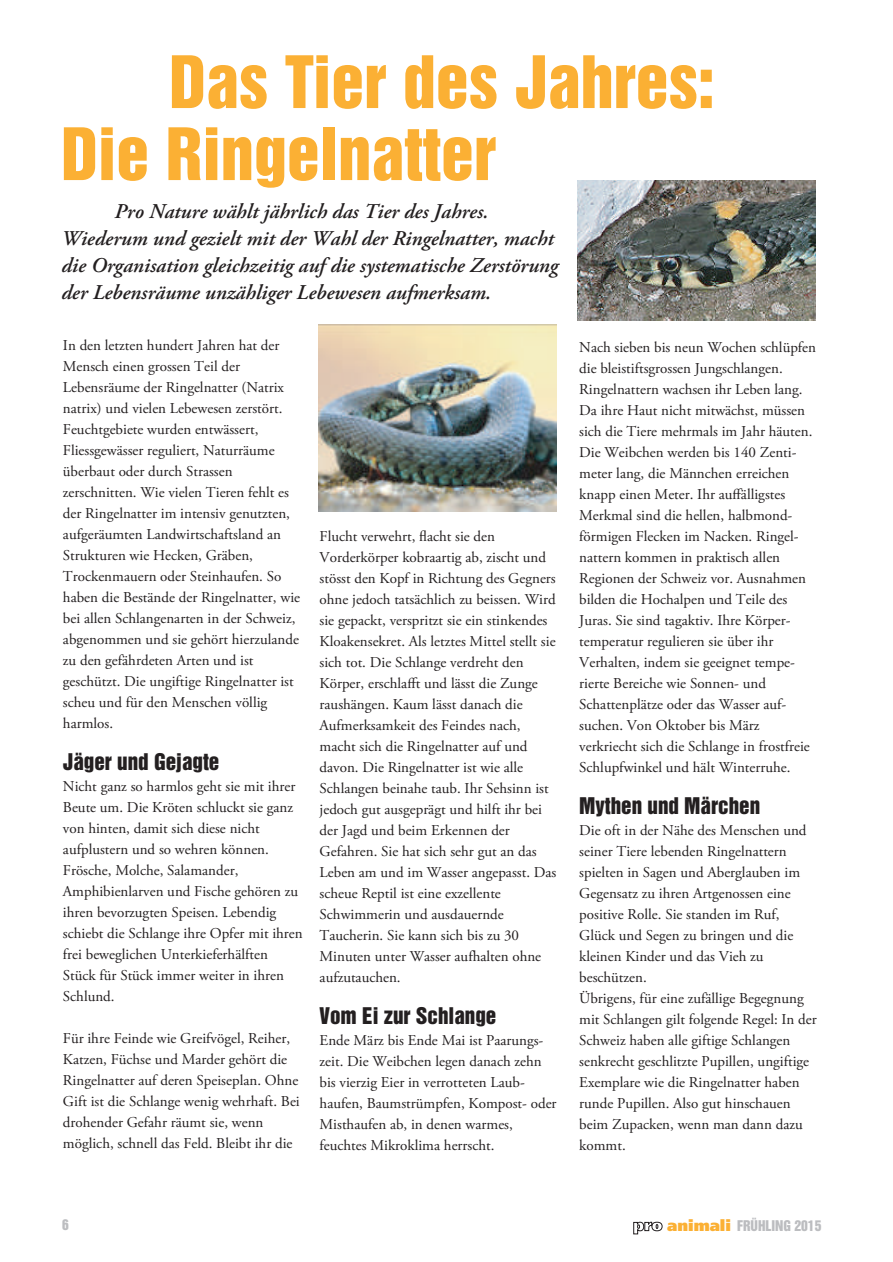
<style>
.page{position:relative;width:893px;height:1262px;background:#fff}
.page>*{position:absolute;margin:0;border:0;box-sizing:border-box;transform-origin:0 0}
.t1{font:66px/72px "Helvetica Inserat";color:#fbb034}
.t2{font:italic 600 21px/27px "Adobe Garamond Pro";color:#231f20}
.t3{font:21px "Helvetica Inserat";color:#231f20}
.t4{font:15px/21px "Adobe Garamond Pro";color:#231f20}
.t5{font:13.5px "Helvetica Inserat";color:#bcbdc0}
.s1{font-family:"Frutiger";font-weight:900;font-size:15.75px;color:#fff}
.s2{font-family:"Frutiger";font-weight:900;font-size:15.75px;color:#fbb034}
</style>
<div class="page">
<img style="left:318px;top:324px;width:238px;height:187px">
<img style="left:578px;top:180px;width:237px;height:140px">
<h1 class="t1" style="left:61px;top:46px;width:655px;text-indent:108px">Das Tier des Jahres:<br>Die Ringelnatter</h1>
<h2 class="t2" style="left:61px;top:199px;width:498px;text-indent:53px">Pro Nature wählt jährlich das Tier des Jahres.<br>Wiederum und gezielt mit der Wahl der Ringelnatter, macht die Organisation gleichzeitig auf die systematische Zerstörung der Lebensräume unzähliger Lebewesen aufmerksam.</h2>
<p class="t4" style="left:63px;top:335px;width:239px">In den letzten hundert Jahren hat der Mensch einen grossen Teil der Lebensräume der Ringelnatter (Natrix natrix) und vielen Lebewesen zerstört.<br>Feuchtgebiete wurden entwässert, Fliessgewässer reguliert, Naturräume überbaut oder durch Strassen zerschnitten. Wie vielen Tieren fehlt es der Ringelnatter im intensiv genutzten, aufgeräumten Landwirtschaftsland an Strukturen wie Hecken, Gräben, Trockenmauern oder Steinhaufen. So haben die Bestände der Ringelnatter, wie bei allen Schlangenarten in der Schweiz, abgenommen und sie gehört hierzulande zu den gefährdeten Arten und ist geschützt. Die ungiftige Ringelnatter ist scheu und für den Menschen völlig harmlos.</p>
<h2 class="t3" style="left:63px;top:749px;width:158px">Jäger und Gejagte</h2>
<p class="t4" style="left:63px;top:776px;width:241px">Nicht ganz so harmlos geht sie mit ihrer Beute um. Die Kröten schluckt sie ganz von hinten, damit sich diese nicht aufplustern und so wehren können.<br>Frösche, Molche, Salamander, Amphibienlarven und Fische gehören zu ihren bevorzugten Speisen. Lebendig schiebt die Schlange ihre Opfer mit ihren frei beweglichen Unterkieferhälften Stück für Stück immer weiter in ihren Schlund.</p>
<p class="t4" style="left:63px;top:1028px;width:238px">Für ihre Feinde wie Greifvögel, Reiher, Katzen, Füchse und Marder gehört die Ringelnatter auf deren Speiseplan. Ohne Gift ist die Schlange wenig wehrhaft. Bei drohender Gefahr räumt sie, wenn möglich, schnell das Feld. Bleibt ihr die</p>
<p class="t4" style="left:319px;top:526px;width:238px">Flucht verwehrt, flacht sie den Vorderkörper kobraartig ab, zischt und stösst den Kopf in Richtung des Gegners ohne jedoch tatsächlich zu beissen. Wird sie gepackt, verspritzt sie ein stinkendes Kloakensekret. Als letztes Mittel stellt sie sich tot. Die Schlange verdreht den Körper, erschlafft und lässt die Zunge raushängen. Kaum lässt danach die Aufmerksamkeit des Feindes nach, macht sich die Ringelnatter auf und davon. Die Ringelnatter ist wie alle Schlangen beinahe taub. Ihr Sehsinn ist jedoch gut ausgeprägt und hilft ihr bei der Jagd und beim Erkennen der Gefahren. Sie hat sich sehr gut an das Leben am und im Wasser angepasst. Das scheue Reptil ist eine exzellente Schwimmerin und ausdauernde Taucherin. Sie kann sich bis zu 30<br>Minuten unter Wasser aufhalten ohne aufzutauchen.</p>
<h2 class="t3" style="left:319px;top:1003px;width:178px">Vom Ei zur Schlange</h2>
<p class="t4" style="left:319px;top:1030px;width:238px">Ende März bis Ende Mai ist Paarungs&shy;zeit. Die Weibchen legen danach zehn bis vierzig Eier in verrotteten Laub&shy;haufen, Baumstrümpfen, Kompost- oder Misthaufen ab, in denen warmes, feuchtes Mikroklima herrscht.</p>
<p class="t4" style="left:579px;top:337px;width:238px">Nach sieben bis neun Wochen schlüpfen die bleistiftsgrossen Jungschlangen.<br>Ringelnattern wachsen ihr Leben lang.<br>Da ihre Haut nicht mitwächst, müssen sich die Tiere mehrmals im Jahr häuten.<br>Die Weibchen werden bis 140 Zenti&shy;meter lang, die Männchen erreichen knapp einen Meter. Ihr auffälligstes Merkmal sind die hellen, halbmond&shy;förmigen Flecken im Nacken. Ringel&shy;nattern kommen in praktisch allen Regionen der Schweiz vor. Ausnahmen bilden die Hochalpen und Teile des Juras. Sie sind tagaktiv. Ihre Körper&shy;temperatur regulieren sie über ihr Verhalten, indem sie geeignet tempe&shy;rierte Bereiche wie Sonnen- und Schattenplätze oder das Wasser auf&shy;suchen. Von Oktober bis März verkriecht sich die Schlange in frostfreie Schlupfwinkel und hält Winterruhe.</p>
<h2 class="t3" style="left:579px;top:793px;width:182px">Mythen und Märchen</h2>
<p class="t4" style="left:579px;top:820px;width:239px">Die oft in der Nähe des Menschen und seiner Tiere lebenden Ringelnattern spielten in Sagen und Aberglauben im Gegensatz zu ihren Artgenossen eine positive Rolle. Sie standen im Ruf, Glück und Segen zu bringen und die kleinen Kinder und das Vieh zu beschützen.<br>Übrigens, für eine zufällige Begegnung mit Schlangen gilt folgende Regel: In der Schweiz haben alle giftige Schlangen senkrecht geschlitzte Pupillen, ungiftige Exemplare wie die Ringelnatter haben runde Pupillen. Also gut hinschauen beim Zupacken, wenn man dann dazu kommt.</p>
<p class="t5" style="left:62px;top:1217px;width:8px">6</p>
<p class="t5" style="left:633px;top:1217px;width:190px"><span class="s1">pro</span> <span class="s2">animali</span> FRÜHLING 2015</p>
</div>
